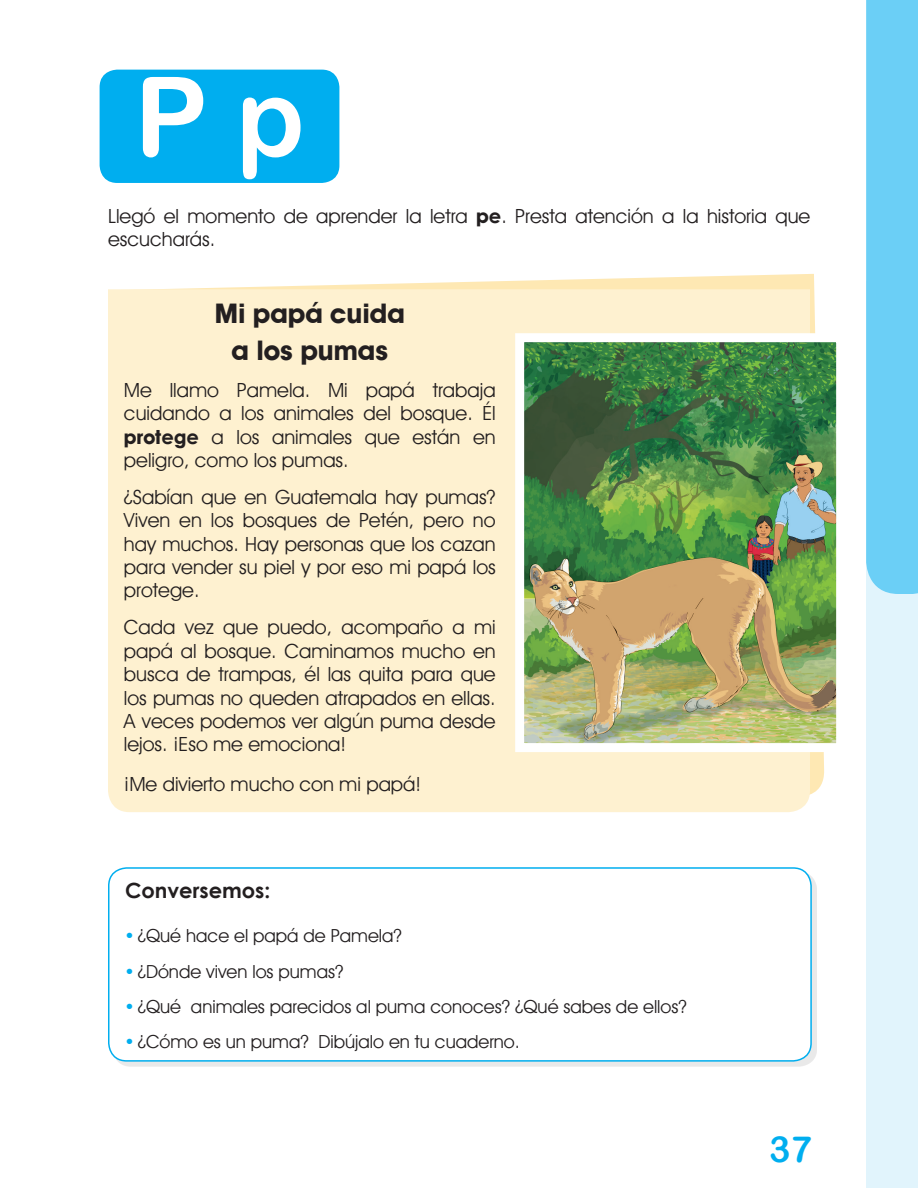
<style>
.page{position:relative;width:918px;height:1188px;background:#fff}
.page>*{position:absolute;margin:0;border:0;box-sizing:border-box;transform-origin:0 0}
.t1{font:110.55px "Arial Rounded MT Bold";color:#fff}
.t2{font:36px "Arial Rounded MT Bold";color:#00aeef}
.TEXTO{font:700 27px "Avant Guard SW";color:#231f20}
.t3{font:700 21px "Century Gothic";color:#231f20}
.TEXTO-2{font:19.5px/23.4px "Avant Guard SW";color:#231f20;text-align:justify}
.t4{font:18px "Avant Guard SW";color:#231f20}
.s1{font-weight:700}
.s2{font-family:"Century Gothic";font-weight:700}
.s3{font-family:"Century Gothic";color:#00aeef}
</style>
<div class="page">
<div style="left:866px;top:282px;width:52px;height:906px;background:#e1f4fc"></div>
<div style="left:866px;top:0;width:52px;height:594px;background:#6bcff6"></div>
<div style="left:100px;top:70px;width:239px;height:113px;background:#00aeef;border-radius:18px"></div>
<svg style="left:170px;top:274px;width:654px;height:521px"></svg>
<div style="left:113px;top:872px;width:704px;height:195px;background:#e9e9e9"></div>
<div style="left:109px;top:868px;width:702px;height:193px;background:#fff;border-radius:18px"></div>
<div style="left:108px;top:867px;width:704px;height:195px;border:2px solid #00aeef;border-radius:18px"></div>
<div style="left:108px;top:289px;width:702px;height:523px;background:#fef1d0"></div>
<img style="left:525px;top:343px;width:310px;height:399px">
<div style="left:515px;top:333px;width:330px;height:419px;border:9px solid #fff"></div>
<p class="t1" style="left:134px;top:52px;width:172px">P p</p>
<p class="TEXTO-2" style="left:108px;top:204px;width:704px">Llegó el momento de aprender la letra <span class="s1">p</span><span class="s2">e</span>. Presta atención a la historia que escucharás.</p>
<p class="TEXTO" style="left:215px;top:297px;width:192px">Mi papá cuida</p>
<p class="TEXTO" style="left:232px;top:334px;width:158px">a los pumas</p>
<p class="TEXTO-2" style="left:124px;top:378px;width:373px">Me llamo Pamela. Mi papá trabaja cuidando a los animales del bosque. Él <span class="s1">prot</span><span class="s2">e</span><span class="s1">g</span><span class="s2">e</span> a los animales que están en peligro, como los pumas.</p>
<p class="TEXTO-2" style="left:124px;top:485px;width:373px">¿Sabían que en Guatemala hay pumas?<br>Viven en los bosques de Petén, pero no hay muchos. Hay personas que los cazan para vender su piel y por eso mi papá los protege.</p>
<p class="TEXTO-2" style="left:124px;top:616px;width:373px">Cada vez que puedo, acompaño a mi papá al bosque. Caminamos mucho en busca de trampas, él las quita para que los pumas no queden atrapados en ellas.<br>A veces podemos ver algún puma desde lejos. ¡Eso me emociona!</p>
<p class="TEXTO-2" style="left:124px;top:772px;width:299px">¡Me divierto mucho con mi papá!</p>
<p class="t3" style="left:125px;top:877px;width:147px">Conversemos:</p>
<p class="t4" style="left:124px;top:925px;width:279px"><span class="s3">•</span>¿Qué hace el papá de Pamela?</p>
<p class="t4" style="left:124px;top:960px;width:221px"><span class="s3">•</span>¿Dónde viven los pumas?</p>
<p class="t4" style="left:124px;top:995px;width:564px"><span class="s3">•</span>¿Qué animales parecidos al puma conoces? ¿Qué sabes de ellos?</p>
<p class="t4" style="left:124px;top:1030px;width:397px"><span class="s3">•</span>¿Cómo es un puma? Dibújalo en tu cuaderno.</p>
<p class="t2" style="left:769px;top:1128px;width:44px">37</p>
</div>
